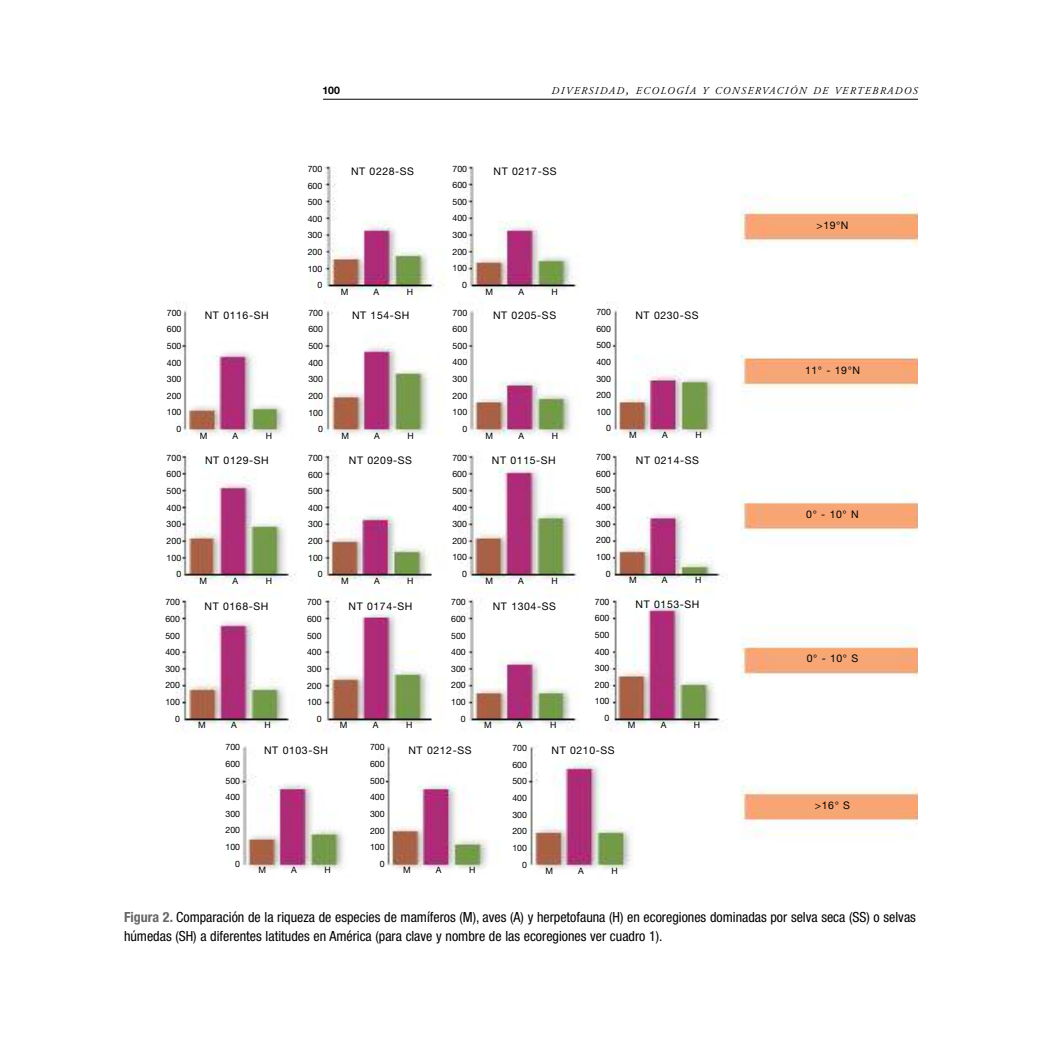
<style>
.page{position:relative;width:1042px;height:1042px;background:#fff}
.page>*{position:absolute;margin:0;border:0;box-sizing:border-box;transform-origin:0 0}
.t1{font:condensed 14px/19.2px "Helvetica Neue LT Std";color:#000}
.t2{font:10.5px "Helvetica Neue LT Std";letter-spacing:.055em;color:#000}
.t3{font:italic 10.5px "Adobe Garamond Pro";letter-spacing:.135em;color:#000}
.t4{font:700 10.5px "Helvetica Neue LT Std";color:#000}
.t5{font:8.75px/16.6px "Helvetica Neue LT Std";color:#000;text-align:right}
.s1{font-size:14px}
.s2{font-weight:700;color:#666}
</style>
<div class="page">
<hr style="left:323px;top:99px;width:595px;height:1px;background:#000">
<img style="left:175px;top:166px;width:743px;height:704px">
<p class="t4" style="left:322px;top:87px;width:19px">100</p>
<p class="t3" style="left:551px;top:87px;width:368px">DIVERSIDAD<span class="s1">,</span> ECOLOGÍA Y CONSERVACIÓN DE VERTEBRADOS</p>
<p class="t5" style="left:167px;top:305px;width:16px">700<br>600<br>500<br>400<br>300<br>200<br>100<br>0</p>
<p class="t5" style="left:167px;top:450px;width:16px">700<br>600<br>500<br>400<br>300<br>200<br>100<br>0</p>
<p class="t5" style="left:165px;top:595px;width:16px">700<br>600<br>500<br>400<br>300<br>200<br>100<br>0</p>
<p class="t2" style="left:205px;top:312px;width:65px">NT 0116-SH</p>
<p class="t5" style="left:200px;top:428px;width:9px">M</p>
<p class="t5" style="left:233px;top:428px;width:7px">A</p>
<p class="t5" style="left:266px;top:428px;width:8px">H</p>
<p class="t5" style="left:308px;top:161px;width:16px">700<br>600<br>500<br>400<br>300<br>200<br>100<br>0</p>
<p class="t5" style="left:308px;top:305px;width:16px">700<br>600<br>500<br>400<br>300<br>200<br>100<br>0</p>
<p class="t5" style="left:452px;top:161px;width:16px">700<br>600<br>500<br>400<br>300<br>200<br>100<br>0</p>
<p class="t2" style="left:351px;top:168px;width:65px">NT 0228-SS</p>
<p class="t2" style="left:493px;top:168px;width:65px">NT 0217-SS</p>
<p class="t5" style="left:485px;top:284px;width:9px">M</p>
<p class="t5" style="left:518px;top:284px;width:7px">A</p>
<p class="t5" style="left:551px;top:284px;width:8px">H</p>
<p class="t5" style="left:341px;top:284px;width:9px">M</p>
<p class="t5" style="left:373px;top:284px;width:7px">A</p>
<p class="t5" style="left:407px;top:284px;width:8px">H</p>
<p class="t5" style="left:596px;top:304px;width:16px">700<br>600<br>500<br>400<br>300<br>200<br>100<br>0</p>
<p class="t5" style="left:453px;top:305px;width:16px">700<br>600<br>500<br>400<br>300<br>200<br>100<br>0</p>
<p class="t2" style="left:352px;top:312px;width:59px">NT 154-SH</p>
<p class="t2" style="left:493px;top:312px;width:65px">NT 0205-SS</p>
<p class="t2" style="left:635px;top:312px;width:65px">NT 0230-SS</p>
<p class="t5" style="left:629px;top:427px;width:9px">M</p>
<p class="t5" style="left:662px;top:427px;width:7px">A</p>
<p class="t5" style="left:695px;top:427px;width:8px">H</p>
<p class="t5" style="left:485px;top:428px;width:9px">M</p>
<p class="t5" style="left:518px;top:428px;width:7px">A</p>
<p class="t5" style="left:552px;top:428px;width:8px">H</p>
<p class="t5" style="left:341px;top:428px;width:9px">M</p>
<p class="t5" style="left:374px;top:428px;width:7px">A</p>
<p class="t5" style="left:407px;top:428px;width:8px">H</p>
<p class="t5" style="left:596px;top:449px;width:16px">700<br>600<br>500<br>400<br>300<br>200<br>100<br>0</p>
<p class="t5" style="left:452px;top:450px;width:16px">700<br>600<br>500<br>400<br>300<br>200<br>100<br>0</p>
<p class="t5" style="left:308px;top:450px;width:16px">700<br>600<br>500<br>400<br>300<br>200<br>100<br>0</p>
<p class="t2" style="left:205px;top:456px;width:65px">NT 0129-SH</p>
<p class="t2" style="left:349px;top:456px;width:65px">NT 0209-SS</p>
<p class="t2" style="left:492px;top:456px;width:65px">NT 0115-SH</p>
<p class="t2" style="left:636px;top:456px;width:65px">NT 0214-SS</p>
<p class="t5" style="left:629px;top:572px;width:9px">M</p>
<p class="t5" style="left:662px;top:572px;width:7px">A</p>
<p class="t5" style="left:695px;top:572px;width:8px">H</p>
<p class="t5" style="left:485px;top:573px;width:9px">M</p>
<p class="t5" style="left:518px;top:573px;width:7px">A</p>
<p class="t5" style="left:551px;top:573px;width:8px">H</p>
<p class="t5" style="left:200px;top:573px;width:9px">M</p>
<p class="t5" style="left:232px;top:573px;width:7px">A</p>
<p class="t5" style="left:266px;top:573px;width:8px">H</p>
<p class="t5" style="left:341px;top:573px;width:9px">M</p>
<p class="t5" style="left:374px;top:573px;width:7px">A</p>
<p class="t5" style="left:407px;top:573px;width:8px">H</p>
<p class="t5" style="left:595px;top:594px;width:16px">700<br>600<br>500<br>400<br>300<br>200<br>100<br>0</p>
<p class="t5" style="left:451px;top:595px;width:16px">700<br>600<br>500<br>400<br>300<br>200<br>100<br>0</p>
<p class="t5" style="left:307px;top:595px;width:16px">700<br>600<br>500<br>400<br>300<br>200<br>100<br>0</p>
<p class="t2" style="left:204px;top:602px;width:65px">NT 0168-SH</p>
<p class="t2" style="left:348px;top:602px;width:65px">NT 0174-SH</p>
<p class="t2" style="left:493px;top:602px;width:65px">NT 1304-SS</p>
<p class="t2" style="left:635px;top:601px;width:65px">NT 0153-SH</p>
<p class="t5" style="left:628px;top:717px;width:9px">M</p>
<p class="t5" style="left:661px;top:717px;width:7px">A</p>
<p class="t5" style="left:694px;top:717px;width:8px">H</p>
<p class="t5" style="left:484px;top:717px;width:9px">M</p>
<p class="t5" style="left:517px;top:717px;width:7px">A</p>
<p class="t5" style="left:550px;top:717px;width:8px">H</p>
<p class="t5" style="left:198px;top:718px;width:9px">M</p>
<p class="t5" style="left:231px;top:718px;width:7px">A</p>
<p class="t5" style="left:264px;top:718px;width:8px">H</p>
<p class="t5" style="left:340px;top:718px;width:9px">M</p>
<p class="t5" style="left:373px;top:718px;width:7px">A</p>
<p class="t5" style="left:406px;top:718px;width:8px">H</p>
<p class="t5" style="left:225px;top:740px;width:16px">700<br>600<br>500<br>400<br>300<br>200<br>100<br>0</p>
<p class="t5" style="left:370px;top:740px;width:16px">700<br>600<br>500<br>400<br>300<br>200<br>100<br>0</p>
<p class="t5" style="left:512px;top:740px;width:16px">700<br>600<br>500<br>400<br>300<br>200<br>100<br>0</p>
<p class="t2" style="left:264px;top:746px;width:65px">NT 0103-SH</p>
<p class="t2" style="left:408px;top:746px;width:65px">NT 0212-SS</p>
<p class="t2" style="left:551px;top:746px;width:65px">NT 0210-SS</p>
<p class="t5" style="left:258px;top:862px;width:9px">M</p>
<p class="t5" style="left:291px;top:862px;width:7px">A</p>
<p class="t5" style="left:324px;top:862px;width:8px">H</p>
<p class="t5" style="left:403px;top:863px;width:9px">M</p>
<p class="t5" style="left:436px;top:863px;width:7px">A</p>
<p class="t5" style="left:469px;top:863px;width:8px">H</p>
<p class="t5" style="left:545px;top:863px;width:9px">M</p>
<p class="t5" style="left:578px;top:863px;width:7px">A</p>
<p class="t5" style="left:611px;top:863px;width:8px">H</p>
<p class="t2" style="left:816px;top:221px;width:34px">&gt;19°N</p>
<p class="t2" style="left:805px;top:366px;width:57px">11° - 19°N</p>
<p class="t2" style="left:806px;top:510px;width:54px">0° - 10° N</p>
<p class="t2" style="left:806px;top:655px;width:53px">0° - 10° S</p>
<p class="t2" style="left:815px;top:802px;width:37px">&gt;16° S</p>
<p class="t1" style="left:124px;top:908px;width:793px"><span class="s2">Figura 2.</span> Comparación de la riqueza de especies de mamíferos (M), aves (A) y herpetofauna (H) en ecoregiones dominadas por selva seca (SS) o selvas húmedas (SH) a diferentes latitudes en América (para clave y nombre de las ecoregiones ver cuadro 1).</p>
</div>
